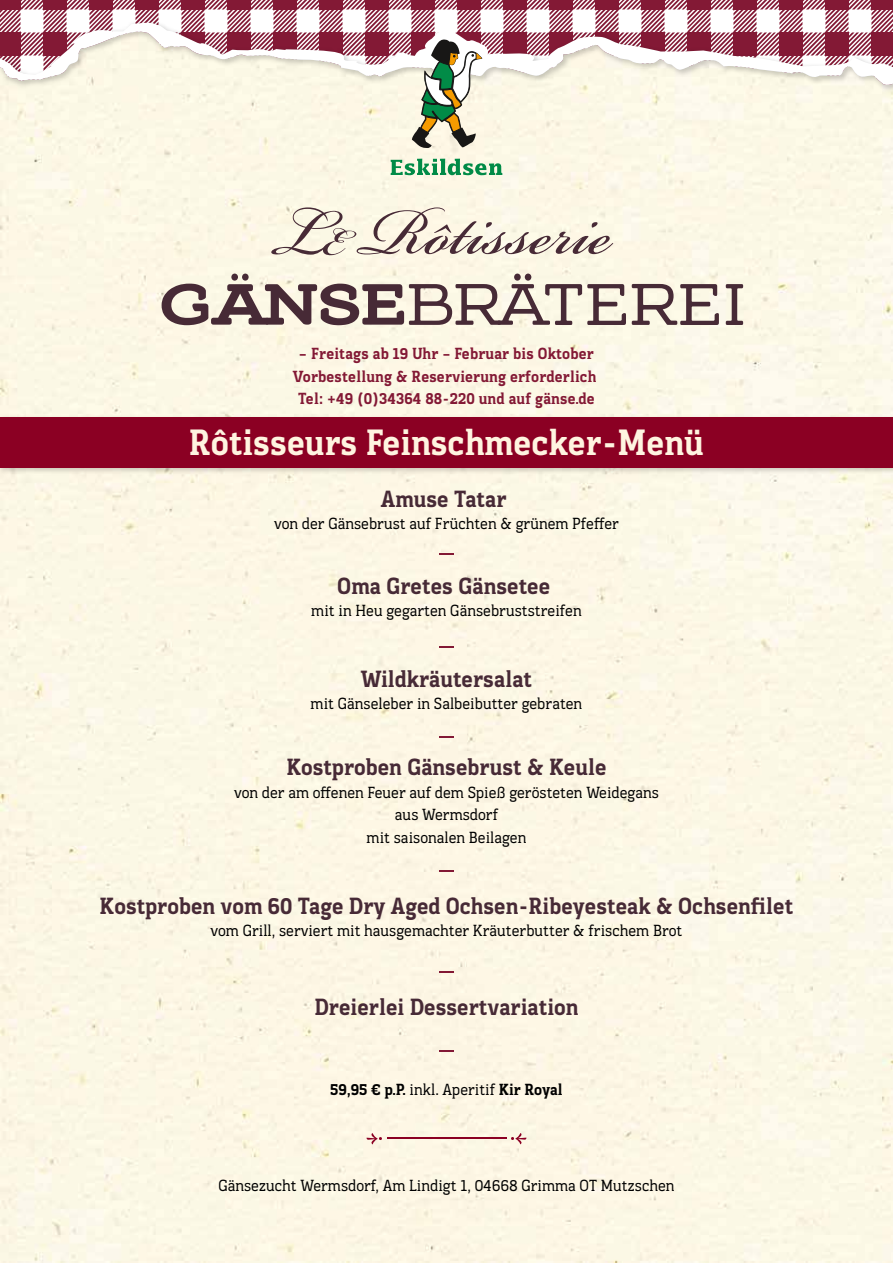
<style>
.page{position:relative;width:893px;height:1263px;background:#fff}
.page>*{position:absolute;margin:0;border:0;box-sizing:border-box;transform-origin:0 0}
.t1{font:700 37.5px "Kondolar";color:#fff4e0;scale:.9 1}
.t2{font:700 24px "Kondolar";color:#472a36;scale:.9 1}
.t3{font:16.5px/22.5px "Kondolar";color:#000;text-align:center;scale:.9 1}
.t4{font:700 16.5px/22.5px "Kondolar";letter-spacing:.01em;color:#831935;text-align:center;scale:.9 1}
.t5{font:700 16.5px "Kondolar";color:#000;scale:.9 1}
.s1{font-weight:400}
</style>
<div class="page">
<div style="left:0;top:95px;width:893px;height:1168px;background:#fcf7e5"></div>
<svg style="left:367px;top:1133px;width:15px;height:11px"></svg>
<svg style="left:511px;top:1133px;width:15px;height:11px"></svg>
<hr style="left:387px;top:1138px;width:120px;height:1px;background:#8b0023">
<img style="left:0;top:413px;width:893px;height:65px">
<div style="left:0;top:418px;width:893px;height:50px;background:#8b0023"></div>
<svg style="left:0;top:0;width:893px;height:17px"></svg>
<img style="left:0;top:17px;width:893px;height:78px">
<svg style="left:0;top:23px;width:893px;height:63px"></svg>
<svg style="left:439px;top:554px;width:15px;height:1px"></svg>
<svg style="left:439px;top:646px;width:15px;height:2px"></svg>
<svg style="left:439px;top:737px;width:15px;height:1px"></svg>
<svg style="left:439px;top:870px;width:15px;height:1px"></svg>
<svg style="left:439px;top:971px;width:15px;height:1px"></svg>
<svg style="left:439px;top:1050px;width:15px;height:1px"></svg>
<svg style="left:391px;top:159px;width:111px;height:16px;background:#84c399"></svg>
<svg style="left:412px;top:31px;width:76px;height:117px"></svg>
<svg style="left:271px;top:207px;width:342px;height:49px;background:#ddd4c7"></svg>
<svg style="left:726px;top:284px;width:17px;height:41px"></svg>
<svg style="left:632px;top:284px;width:87px;height:41px;background:#b5a8a1"></svg>
<svg style="left:162px;top:274px;width:464px;height:51px;background:#baada5"></svg>
<p class="t4" style="left:293px;top:342px;width:339px">– Freitags ab 19 Uhr – Februar bis Oktober<br>Vorbestellung &amp; Reservierung erforderlich<br>Tel: +49 (0)34364 88-220 und auf gänse.de</p>
<h1 class="t1" style="left:189px;top:418px;width:574px">Rôtisseurs Feinschmecker-Menü</h1>
<h2 class="t2" style="left:381px;top:483px;width:141px">Amuse Tatar</h2>
<p class="t3" style="left:274px;top:512px;width:385px">von der Gänsebrust auf Früchten &amp; grünem Pfeffer</p>
<h2 class="t2" style="left:337px;top:570px;width:238px">Oma Gretes Gänsetee</h2>
<p class="t3" style="left:311px;top:599px;width:302px">mit in Heu gegarten Gänsebruststreifen</p>
<h2 class="t2" style="left:361px;top:663px;width:192px">Wildkräutersalat</h2>
<p class="t3" style="left:311px;top:693px;width:303px">mit Gänseleber in Salbeibutter gebraten</p>
<h2 class="t2" style="left:286px;top:752px;width:357px">Kostproben Gänsebrust &amp; Keule</h2>
<p class="t3" style="left:234px;top:781px;width:473px">von der am offenen Feuer auf dem Spieß gerösteten Weidegans aus Wermsdorf<br>mit saisonalen Beilagen</p>
<h2 class="t2" style="left:100px;top:890px;width:772px">Kostproben vom 60 Tage Dry Aged Ochsen-Ribeyesteak &amp; Ochsenfilet</h2>
<p class="t3" style="left:211px;top:920px;width:526px">vom Grill, serviert mit hausgemachter Kräuterbutter &amp; frischem Brot</p>
<h2 class="t2" style="left:314px;top:991px;width:295px">Dreierlei Dessertvariation</h2>
<p class="t5" style="left:330px;top:1079px;width:260px">59,95 € p.P. <span class="s1">inkl. Aperitif</span> Kir Royal</p>
<p class="t3" style="left:218px;top:1174px;width:508px">Gänsezucht Wermsdorf, Am Lindigt 1, 04668 Grimma OT Mutzschen</p>
</div>
